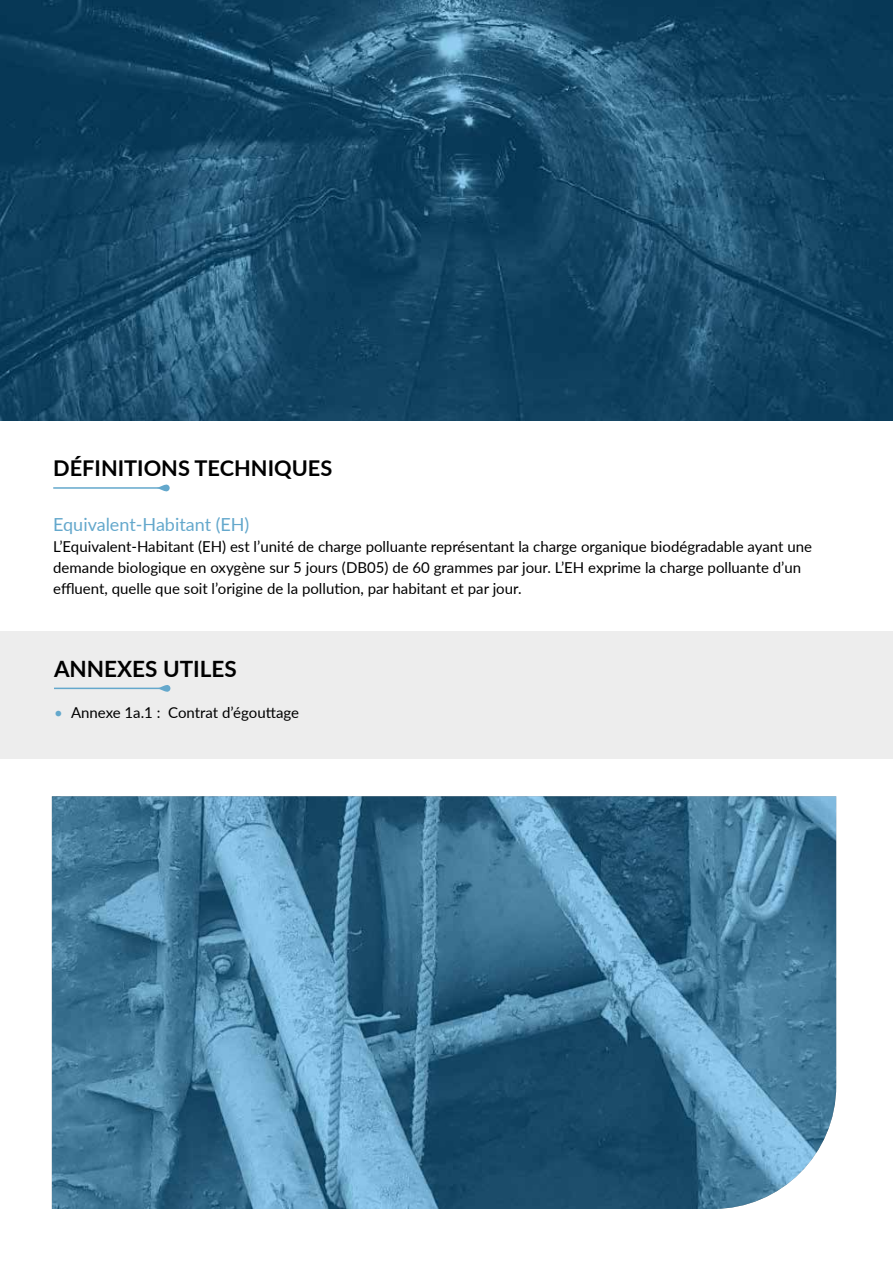
<style>
.page{position:relative;width:893px;height:1263px;background:#fff}
.page>*{position:absolute;margin:0;border:0;box-sizing:border-box;transform-origin:0 0}
.t1{font:700 22.5px "Lato";color:#000}
.t2{font:700 21.75px "Lato";color:#000}
.t3{font:18px "Lato";color:#64a8cc}
.t4{font:15px/21px "Lato";color:#000}
.s1{color:#64a8cc}
</style>
<div class="page">
<img style="left:0;top:0;width:893px;height:421px">
<div style="left:0;top:631px;width:893px;height:128px;background:#ededed"></div>
<hr style="left:54px;top:688px;width:106px;height:1px;background:#64a8cc">
<svg style="left:158px;top:685px;width:12px;height:7px"></svg>
<hr style="left:53px;top:487px;width:106px;height:2px;background:#64a8cc">
<svg style="left:157px;top:485px;width:13px;height:6px"></svg>
<img style="left:52px;top:796px;width:784px;height:413px">
<h2 class="t2" style="left:53px;top:452px;width:281px">DÉFINITIONS TECHNIQUES</h2>
<p class="t3" style="left:53px;top:512px;width:198px">Equivalent-Habitant (EH)</p>
<p class="t4" style="left:53px;top:536px;width:760px">L’Equivalent-Habitant (EH) est l’unité de charge polluante représentant la charge organique biodégradable ayant une demande biologique en oxygène sur 5 jours (DB05) de 60 grammes par jour. L’EH exprime la charge polluante d’un effluent, quelle que soit l’origine de la pollution, par habitant et par jour.</p>
<h1 class="t1" style="left:54px;top:653px;width:184px">ANNEXES UTILES</h1>
<p class="t4" style="left:54px;top:701px;width:247px"><span class="s1">•</span> Annexe 1a.1 : Contrat d’égouttage</p>
</div>
